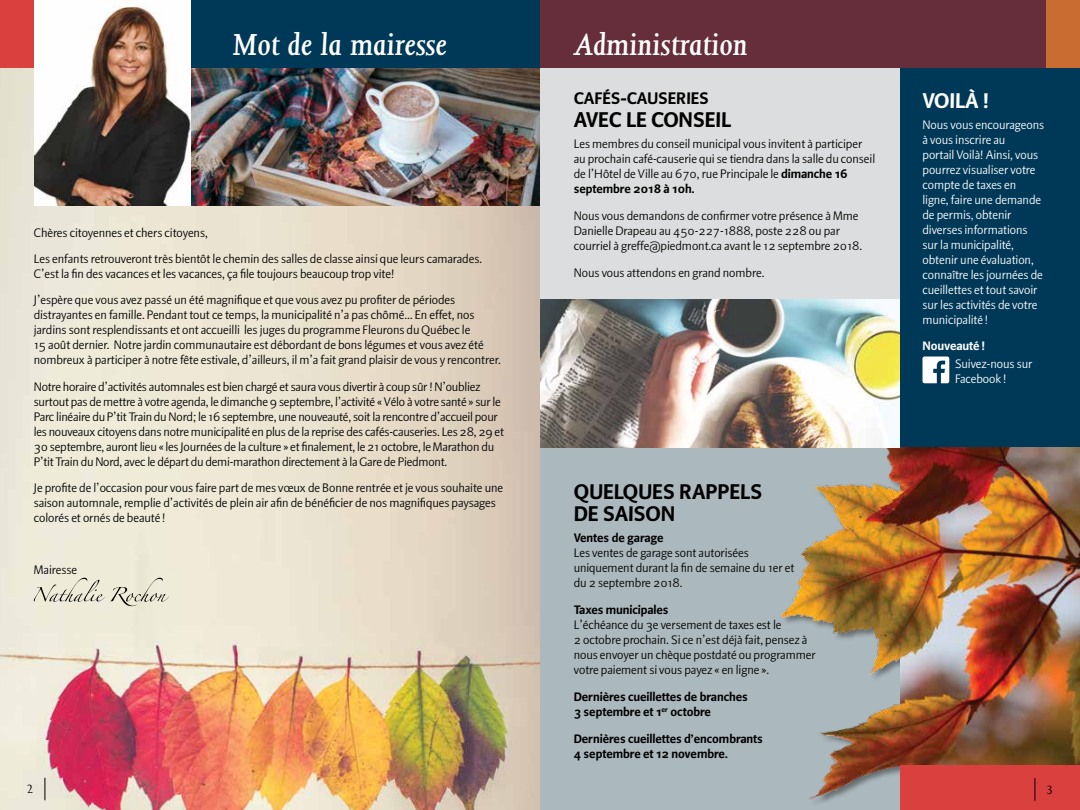
<style>
.page{position:relative;width:1080px;height:810px;background:#fff}
.page>*{position:absolute;margin:0;border:0;box-sizing:border-box;transform-origin:0 0}
.t1{font:italic 600 35px "Joanna";color:#fff}
.t2{font:23.75px/22.5px "Beo Sans Bold R23";color:#000}
.t3{font:23.75px "Beo Sans Bold R23";color:#fff}
.t4{font:18.75px "Beo Sans Bold R23";color:#000}
.t5{font:13.75px/15px "Beo Sans R22";color:#000}
.t6{font:13.75px/15px "Beo Sans R23";color:#000}
.t7{font:13.75px/15px "Beo Sans R23";color:#fff}
.t8{font:13.75px/15px "Beo Sans Bold R23";color:#000}
.t9{font:13.75px "Beo Sans Bold R23";color:#fff}
.t10{font:13.75px "Joanna";color:#000}
.s1{font-family:"Beo Sans Bold R23"}
</style>
<div class="page">
<div style="left:540px;top:448px;width:540px;height:362px;background:#abb8bd"></div>
<img style="left:781px;top:448px;width:119px;height:355px">
<div style="left:540px;top:68px;width:540px;height:380px;background:#dcddde"></div>
<img style="left:540px;top:300px;width:360px;height:148px">
<img style="left:0;top:68px;width:540px;height:742px">
<div style="left:900px;top:68px;width:180px;height:380px;background:#003958"></div>
<div style="left:540px;top:0;width:540px;height:68px;background:#662e3b"></div>
<div style="left:1046px;top:0;width:34px;height:68px;background:#c96c31"></div>
<svg style="left:45px;top:778px;width:1px;height:22px"></svg>
<img style="left:190px;top:68px;width:350px;height:138px">
<div style="left:0;top:0;width:35px;height:68px;background:#da403d"></div>
<div style="left:36px;top:0;width:504px;height:68px;background:#003958"></div>
<img style="left:34px;top:0;width:156px;height:206px">
<svg style="left:34px;top:578px;width:135px;height:28px;background:#d8d5c4"></svg>
<img style="left:900px;top:448px;width:180px;height:317px">
<div style="left:900px;top:765px;width:180px;height:45px;background:#da403d"></div>
<svg style="left:1035px;top:778px;width:1px;height:23px"></svg>
<svg style="left:922px;top:357px;width:27px;height:26px"></svg>
<h1 class="t1" style="left:233px;top:25px;width:216px">Mot de la mairesse</h1>
<p class="t5" style="left:34px;top:220px;width:450px;line-height:26.2px">Chères citoyennes et chers citoyens,<br>Les enfants retrouveront très bientôt le chemin des salles de classe ainsi que leurs camarades.</p>
<p class="t5" style="left:34px;top:261px;width:423px;line-height:26.2px">C’est la fin des vacances et les vacances, ça file toujours beaucoup trop vite!<br>J’espère que vous avez passé un été magnifique et que vous avez pu profiter de périodes</p>
<p class="t5" style="left:34px;top:308px;width:469px">distrayantes en famille. Pendant tout ce temps, la municipalité n’a pas chômé… En effet, nos jardins sont resplendissants et ont accueilli les juges du programme Fleurons du Québec le<br>15 août dernier. Notre jardin communautaire est débordant de bons légumes et vous avez été nombreux à participer à notre fête estivale, d’ailleurs, il m’a fait grand plaisir de vous y rencontrer.</p>
<p class="t5" style="left:34px;top:379px;width:472px">Notre horaire d’activitésautomnales est bien chargé etsauravous divertiràcoup sûr!N’oubliez surtout pas demettre àvotre agenda, le dimanche 9 septembre, l’activité « Vélo àvotre santé »surle Parclinéaire du P’tit Train duNord; le 16 septembre, une nouveauté,soitlarencontre d’accueil pour les nouveaux citoyens dans notremunicipalité en plus de lareprise descafés-causeries. Les 28, 29 et 30 septembre,aurontlieu «lesJournées de laculture » et finalement, le 21 octobre, leMarathon du P’tit Train duNord,avecle départ du demi-marathon directementàlaGare de Piedmont.</p>
<p class="t5" style="left:34px;top:480px;width:471px">Je profite de l’occasion pour vous faire part de mes vœux de Bonne rentrée et je vous souhaite une saison automnale, remplie d’activités de plein air afin de bénéficier de nos magnifiques paysages colorés et ornés de beauté !</p>
<p class="t5" style="left:34px;top:563px;width:45px">Mairesse</p>
<p class="t10" style="left:27px;top:782px;width:9px">2</p>
<h1 class="t1" style="left:574px;top:25px;width:175px">Administration</h1>
<h3 class="t4" style="left:574px;top:89px;width:135px">Cafés-causeries</h3>
<h2 class="t2" style="left:574px;top:109px;width:154px">avec le Conseil</h2>
<p class="t6" style="left:574px;top:136px;width:303px">Les membres du conseil municipal vous invitent à participer au prochain café-causerie qui se tiendra dans la salle du conseil de l’Hôtel de Ville au 670, rue Principale le <span class="s1">dimanche 16</span></p>
<p class="t8" style="left:574px;top:181px;width:122px">septembre 2018 à 10h.</p>
<p class="t6" style="left:574px;top:208px;width:290px">Nous vous demandons de confirmer votre présence à Mme<br>Danielle Drapeau au 450-227-1888, poste 228 ou par courriel à greffe@piedmont.ca avant le 12 septembre 2018.</p>
<p class="t6" style="left:574px;top:265px;width:192px">Nous vous attendons en grand nombre.</p>
<h2 class="t2" style="left:574px;top:481px;width:190px">QUELQUES RAPPELS<br>DE SAISON</h2>
<p class="t8" style="left:574px;top:530px;width:91px">Ventes de garage</p>
<p class="t6" style="left:574px;top:545px;width:222px">Les ventes de garage sont autorisées uniquement durant la fin de semaine du 1er et du 2 septembre 2018.</p>
<p class="t8" style="left:574px;top:603px;width:96px">Taxes municipales</p>
<p class="t6" style="left:574px;top:617px;width:243px">L’échéance du 3e versement de taxes est le<br>2 octobre prochain. Si ce n’est déjà fait, pensez à nous envoyer un chèque postdaté ou programmer votre paiement si vous payez « en ligne ».</p>
<p class="t8" style="left:574px;top:690px;width:176px">Dernières cueillettes de branches<br>3 septembre et 1<sup>er</sup> octobre</p>
<p class="t8" style="left:574px;top:732px;width:191px">Dernières cueillettes d’encombrants<br>4 septembre et 12 novembre.</p>
<h2 class="t3" style="left:922px;top:89px;width:68px">Voilà !</h2>
<p class="t7" style="left:922px;top:117px;width:123px">Nous vous encourageons à vous inscrire au<br>portail Voilà! Ainsi, vous pourrez visualiser votre compte de taxes en ligne, faire une demande de permis, obtenir diverses informations sur la municipalité, obtenir une évaluation, connaître les journées de cueillettes et tout savoir sur les activités de votre municipalité !</p>
<p class="t9" style="left:922px;top:339px;width:64px">Nouveauté !</p>
<p class="t7" style="left:955px;top:356px;width:79px">Suivez-nous sur<br>Facebook !</p>
<p class="t10" style="left:1046px;top:782px;width:9px">3</p>
</div>
